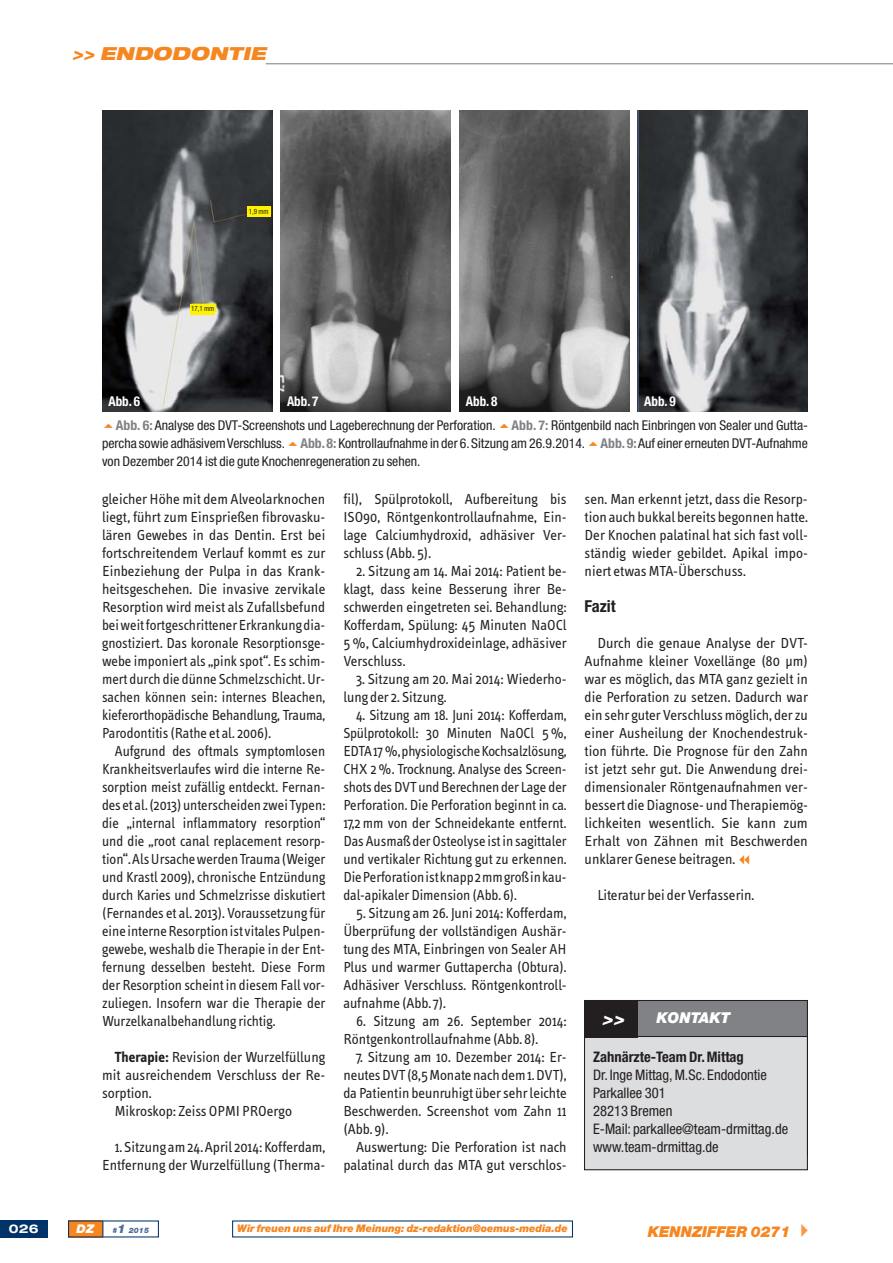
<style>
.page{position:relative;width:893px;height:1263px;background:#fff}
.page>*{position:absolute;margin:0;border:0;box-sizing:border-box;transform-origin:0 0}
.t1{font:italic 900 expanded 18px "Helvetica Neue";color:#f6861f}
.t2{font:italic 900 expanded 18px "Helvetica Neue";color:#fff}
.t3{font:700 condensed 16.5px "Helvetica Neue";color:#231f20}
.t4{font:15px/18px "Info Text";color:#231f20;text-align:justify}
.t5{font:italic 900 15px "Helvetica Neue";color:#f6861f}
.t6{font:italic 900 15px "Helvetica Neue";color:#fff}
.t7{font:condensed 14.55px/18px "Helvetica Neue";color:#231f20}
.t8{font:700 condensed 14.55px "Helvetica Neue";color:#231f20}
.t9{font:condensed 13.5px/18px "Helvetica Neue";color:#231f20;text-align:justify}
.t10{font:700 condensed 13.5px "Helvetica Neue";color:#fff}
.t11{font:700 expanded 12px "Helvetica Neue";color:#fff}
.t12{font:italic 900 12px "Helvetica Neue";color:#fff}
.t13{font:italic 900 10.5px "Helvetica Neue";letter-spacing:-.01em;color:#f6861f}
.t14{font:italic 900 7.5px "Helvetica Neue";color:#516b98}
.t15{font:condensed 7.2px "Helvetica Neue";color:#231f20}
.s1{font-weight:700;color:#808285}
.s2{font-weight:700}
.s3{font-size:12px}
.s4{color:#f89b49}
</style>
<div class="page">
<div style="left:68px;top:1220px;width:35px;height:17px;background:#f6861f"></div>
<div style="left:0;top:1220px;width:48px;height:17px;background:#003369"></div>
<svg style="left:102px;top:1221px;width:1px;height:16px"></svg>
<hr style="left:266px;top:63px;width:627px;height:1px;background:#808285">
<img style="left:102px;top:111px;width:170px;height:301px">
<img style="left:281px;top:111px;width:170px;height:301px">
<img style="left:459px;top:111px;width:170px;height:301px">
<img style="left:638px;top:111px;width:170px;height:301px">
<div style="left:585px;top:1000px;width:222px;height:156px;background:#808285"></div>
<div style="left:584px;top:1036px;width:223px;height:134px;background:#dcddde"></div>
<div style="left:584px;top:1036px;width:224px;height:134px;border:1px solid #231f20"></div>
<div style="left:584px;top:1000px;width:53px;height:37px;background:#231f20"></div>
<div style="left:247px;top:207px;width:23px;height:10px;background:#fff200"></div>
<div style="left:190px;top:304px;width:25px;height:11px;background:#fff200"></div>
<p class="t1" style="left:72px;top:45px;width:199px">&gt;&gt; ENDODONTIE</p>
<p class="t15" style="left:249px;top:209px;width:21px">1,9 mm</p>
<p class="t15" style="left:191px;top:306px;width:25px">17,1 mm</p>
<p class="t10" style="left:108px;top:397px;width:33px">Abb. 6</p>
<p class="t10" style="left:287px;top:397px;width:33px">Abb. 7</p>
<p class="t10" style="left:466px;top:397px;width:33px">Abb. 8</p>
<p class="t10" style="left:644px;top:397px;width:33px">Abb. 9</p>
<p class="t9" style="left:102px;top:418px;width:707px;text-indent:14px"><span class="s1">Abb. 6:</span> Analyse des DVT-Screenshots und Lageberechnung der Perforation. <span class="s1">Abb. 7:</span> Röntgenbild nach Einbringen von Sealer und Gutta&shy;percha sowie adhäsivem Verschluss. <span class="s1">Abb. 8:</span> Kontrollaufnahme in der 6. Sitzung am 26.9.2014. <span class="s1">Abb. 9:</span>Auf einer erneuten DVT-Aufnahme von Dezember 2014 ist die gute Knochenregeneration zu sehen.</p>
<p class="t4" style="left:102px;top:491px;width:225px">gleicher Höhe mit dem Alveolarknochen liegt, führt zum Einsprießen fibrovasku&shy;lären Gewebes in das Dentin. Erst bei fortschreitendem Verlauf kommt es zur Einbeziehung der Pulpa in das Krank&shy;heitsgeschehen. Die invasive zervikale Resorption wird meist als Zufallsbefund bei weit fortgeschrittener Erkrankung dia&shy;gnostiziert. Das koronale Resorptionsge&shy;webe imponiert als „pink spot“. Es schim&shy;mert durch die dünne Schmelzschicht. Ur&shy;sachen können sein: internes Bleachen, kieferorthopädische Behandlung, Trauma, Parodontitis (Rathe et al. 2006).</p>
<p class="t4" style="left:102px;top:743px;width:225px;text-indent:13px">Aufgrund des oftmals symptomlosen Krankheitsverlaufes wird die interne Re&shy;sorption meist zufällig entdeckt. Fernan&shy;des et al. (2013) unterscheiden zwei Typen: die „internal inflammatory resorption“ und die „root canal replacement resorp&shy;tion“. Als Ursache werden Trauma (Weiger und Krastl 2009), chronische Entzündung durch Karies und Schmelzrisse diskutiert (Fernandes et al. 2013). Voraussetzung für eine interne Resorption ist vitales Pulpen&shy;gewebe, weshalb die Therapie in der Ent&shy;fernung desselben besteht. Diese Form der Resorption scheint in diesem Fall vor&shy;zuliegen. Insofern war die Therapie der Wurzelkanalbehandlung richtig.</p>
<p class="t4" style="left:115px;top:1049px;width:212px"><span class="s2">Therapie:</span> Revision der Wurzelfüllung</p>
<p class="t4" style="left:102px;top:1067px;width:225px">mit ausreichendem Verschluss der Re-</p>
<p class="t4" style="left:102px;top:1085px;width:51px">sorption.</p>
<p class="t4" style="left:115px;top:1103px;width:179px">Mikroskop: Zeiss OPMI PROergo</p>
<p class="t4" style="left:102px;top:1139px;width:225px;text-align:right">1. Sitzung am 24. April 2014: Kofferdam,<br>Entfernung der Wurzelfüllung (Therma-</p>
<p class="t4" style="left:343px;top:491px;width:225px">fil), Spülprotokoll, Aufbereitung bis ISO90, Röntgenkontrollaufnahme, Ein&shy;lage Calciumhydroxid, adhäsiver Ver&shy;schluss (Abb. 5).</p>
<p class="t4" style="left:343px;top:563px;width:225px;text-indent:13px">2. Sitzung am 14. Mai 2014: Patient be&shy;klagt, dass keine Besserung ihrer Be&shy;schwerden eingetreten sei. Behandlung:<br>Kofferdam, Spülung: 45 Minuten NaOCl 5 %, Calciumhydroxideinlage, adhäsiver Verschluss.</p>
<p class="t4" style="left:343px;top:671px;width:225px;text-indent:13px">3. Sitzung am 20. Mai 2014: Wiederho&shy;lung der 2. Sitzung.</p>
<p class="t4" style="left:343px;top:707px;width:225px;text-indent:13px">4. Sitzung am 18. Juni 2014: Kofferdam, Spülprotokoll: 30 Minuten NaOCl 5 %, EDTA 17 %, physiologische Kochsalzlösung, CHX 2 %. Trocknung. Analyse des Screen - shots des DVT und Berechnen der Lage der Perforation. Die Perforation beginnt in ca.<br>17,2 mm von der Schneidekante entfernt.<br>Das Ausmaß der Osteolyse ist in sagittaler und vertikaler Richtung gut zu erkennen.<br>Die Perforation ist knapp 2 mm groß in kau&shy;dal-apikaler Dimension (Abb. 6).</p>
<p class="t4" style="left:343px;top:905px;width:225px;text-indent:13px">5. Sitzung am 26. Juni 2014: Kofferdam, Überprüfung der vollständigen Aushär&shy;tung des MTA, Einbringen von Sealer AH Plus und warmer Guttapercha (Obtura).<br>Adhäsiver Verschluss. Röntgenkontroll&shy;aufnahme (Abb. 7).</p>
<p class="t4" style="left:343px;top:1013px;width:225px;text-indent:13px">6. Sitzung am 26. September 2014:<br>Röntgenkontrollaufnahme (Abb. 8).</p>
<p class="t4" style="left:343px;top:1049px;width:225px;text-indent:13px">7. Sitzung am 10. Dezember 2014: Er&shy;neutes DVT (8,5 Monate nach dem 1. DVT), da Patientin beunruhigt über sehr leichte Beschwerden. Screenshot vom Zahn 11 (Abb. 9).</p>
<p class="t4" style="left:343px;top:1139px;width:225px;text-align:right">Auswertung: Die Perforation ist nach palatinal durch das MTA gut verschlos-</p>
<p class="t4" style="left:585px;top:491px;width:225px">sen. Man erkennt jetzt, dass die Resorp&shy;tion auch bukkal bereits begonnen hatte.<br>Der Knochen palatinal hat sich fast voll&shy;ständig wieder gebildet. Apikal impo&shy;niert etwas MTA-Überschuss.</p>
<p class="t3" style="left:585px;top:600px;width:33px">Fazit</p>
<p class="t4" style="left:585px;top:635px;width:225px;text-indent:13px">Durch die genaue Analyse der DVT-Aufnahme kleiner Voxellänge (80 μm) war es möglich, das MTA ganz gezielt in die Perforation zu setzen. Dadurch war ein sehr guter Verschluss möglich, der zu einer Ausheilung der Knochendestruk&shy;tion führte. Die Prognose für den Zahn ist jetzt sehr gut. Die Anwendung drei&shy;dimensionaler Röntgenaufnahmen ver&shy;bessert die Diagnose- und Therapiemög&shy;lichkeiten wesentlich. Sie kann zum Erhalt von Zähnen mit Beschwerden un klarer Genese beitragen.</p>
<p class="t4" style="left:597px;top:887px;width:159px">Literatur bei der Verfasserin.</p>
<p class="t6" style="left:656px;top:1012px;width:76px">KONTAKT</p>
<p class="t2" style="left:602px;top:1010px;width:27px">&gt;&gt;</p>
<p class="t8" style="left:593px;top:1052px;width:152px">Zahnärzte-Team Dr. Mittag</p>
<p class="t7" style="left:593px;top:1067px;width:197px">Dr. Inge Mittag, M.Sc. Endodontie<br>Parkallee 301<br>28213 Bremen<br>E-Mail: parkallee@team-drmittag.de www.team-drmittag.de</p>
<p class="t13" style="left:237px;top:1224px;width:332px">Wir freuen uns auf Ihre Meinung: dz-redaktion@oemus-media.de</p>
<p class="t11" style="left:9px;top:1224px;width:31px">026</p>
<p class="t12" style="left:77px;top:1224px;width:19px">DZ</p>
<p class="t14" style="left:112px;top:1227px;width:38px">#<span class="s3">1</span> 2015</p>
<p class="t5" style="left:648px;top:1227px;width:168px">KENNZIFFER 0271 <span class="s4">✔</span></p>
</div>
